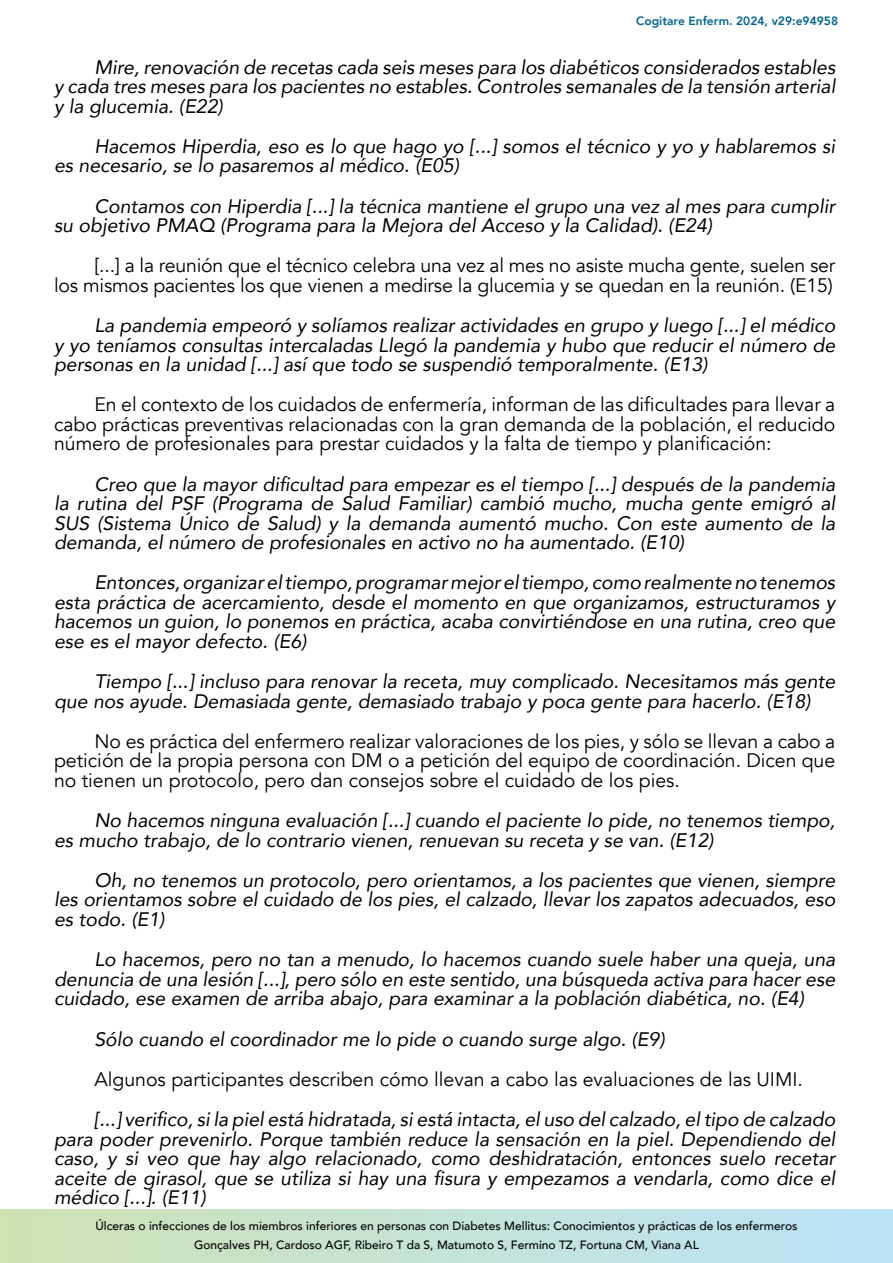
<style>
.page{position:relative;width:893px;height:1263px;background:#fff}
.page>*{position:absolute;margin:0;border:0;box-sizing:border-box;transform-origin:0 0}
.t1{font:italic 19.5px/19.5px "Avenir";color:#000;text-align:justify}
.t2{font:19.5px/19.5px "Avenir";color:#000;text-align:justify}
.t3{font:500 12px/18.6px "Avenir";color:#000;text-align:center}
.t4{font:800 12px "Avenir";color:#00658f}
</style>
<div class="page">
<svg style="left:0;top:1209px;width:893px;height:54px"></svg>
<p class="t4" style="left:636px;top:12px;width:203px">Cogitare Enferm. 2024, v29:e94958</p>
<p class="t1" style="left:54px;top:57px;width:783px;text-indent:40px">Mire, renovación de recetas cada seis meses para los diabéticos considerados estables y cada tres meses para los pacientes no estables. Controles semanales de la tensión arterial y la glucemia. (E22)</p>
<p class="t1" style="left:54px;top:136px;width:783px;text-indent:40px">Hacemos Hiperdia, eso es lo que hago yo [...] somos el técnico y yo y hablaremos si es necesario, se lo pasaremos al médico. (E05)</p>
<p class="t1" style="left:54px;top:196px;width:783px;text-indent:40px">Contamos con Hiperdia [...] la técnica mantiene el grupo una vez al mes para cumplir su objetivo PMAQ (Programa para la Mejora del Acceso y la Calidad). (E24)</p>
<p class="t2" style="left:54px;top:256px;width:783px;text-align:right">[...] a la reunión que el técnico celebra una vez al mes no asiste mucha gente, suelen ser<br>los mismos pacientes los que vienen a medirse la glucemia y se quedan en la reunión. (E15)</p>
<p class="t1" style="left:54px;top:315px;width:783px;text-indent:40px">La pandemia empeoró y solíamos realizar actividades en grupo y luego [...] el médico y yo teníamos consultas intercaladas Llegó la pandemia y hubo que reducir el número de personas en la unidad [...] así que todo se suspendió temporalmente. (E13)</p>
<p class="t2" style="left:54px;top:395px;width:783px;text-indent:40px">En el contexto de los cuidados de enfermería, informan de las dificultades para llevar a cabo prácticas preventivas relacionadas con la gran demanda de la población, el reducido número de profesionales para prestar cuidados y la falta de tiempo y planificación:</p>
<p class="t1" style="left:54px;top:474px;width:783px;text-indent:40px">Creo que la mayor dificultad para empezar es el tiempo [...] después de la pandemia la rutina del PSF (Programa de Salud Familiar) cambió mucho, mucha gente emigró al SUS (Sistema Único de Salud) y la demanda aumentó mucho. Con este aumento de la demanda, el número de profesionales en activo no ha aumentado. (E10)</p>
<p class="t1" style="left:54px;top:573px;width:783px;text-indent:40px">Entonces, organizar el tiempo, programar mejor el tiempo, como realmente no tenemos esta práctica de acercamiento, desde el momento en que organizamos, estructuramos y hacemos un guion, lo ponemos en práctica, acaba convirtiéndose en una rutina, creo que ese es el mayor defecto. (E6)</p>
<p class="t1" style="left:54px;top:671px;width:783px;text-indent:40px">Tiempo [...] incluso para renovar la receta, muy complicado. Necesitamos más gente que nos ayude. Demasiada gente, demasiado trabajo y poca gente para hacerlo. (E18)</p>
<p class="t2" style="left:54px;top:732px;width:783px;text-indent:40px">No es práctica del enfermero realizar valoraciones de los pies, y sólo se llevan a cabo a petición de la propia persona con DM o a petición del equipo de coordinación. Dicen que no tienen un protocolo, pero dan consejos sobre el cuidado de los pies.</p>
<p class="t1" style="left:54px;top:810px;width:783px;text-indent:40px">No hacemos ninguna evaluación [...] cuando el paciente lo pide, no tenemos tiempo, es mucho trabajo, de lo contrario vienen, renuevan su receta y se van. (E12)</p>
<p class="t1" style="left:54px;top:870px;width:783px;text-indent:40px">Oh, no tenemos un protocolo, pero orientamos, a los pacientes que vienen, siempre les orientamos sobre el cuidado de los pies, el calzado, llevar los zapatos adecuados, eso es todo. (E1)</p>
<p class="t1" style="left:54px;top:949px;width:783px;text-indent:40px">Lo hacemos, pero no tan a menudo, lo hacemos cuando suele haber una queja, una denuncia de una lesión [...], pero sólo en este sentido, una búsqueda activa para hacer ese cuidado, ese examen de arriba abajo, para examinar a la población diabética, no. (E4)</p>
<p class="t1" style="left:94px;top:1029px;width:572px">Sólo cuando el coordinador me lo pide o cuando surge algo. (E9)</p>
<p class="t2" style="left:94px;top:1070px;width:710px">Algunos participantes describen cómo llevan a cabo las evaluaciones de las UIMI.</p>
<p class="t1" style="left:54px;top:1109px;width:783px;text-indent:40px">[...] verifico, si la piel está hidratada, si está intacta, el uso del calzado, el tipo de calzado para poder prevenirlo. Porque también reduce la sensación en la piel. Dependiendo del caso, y si veo que hay algo relacionado, como deshidratación, entonces suelo recetar aceite de girasol, que se utiliza si hay una fisura y empezamos a vendarla, como dice el médico [...]. (E11)</p>
<p class="t3" style="left:95px;top:1216px;width:703px">Úlceras o infecciones de los miembros inferiores en personas con Diabetes Mellitus: Conocimientos y prácticas de los enfermeros<br>Gonçalves PH, Cardoso AGF, Ribeiro T da S, Matumoto S, Fermino TZ, Fortuna CM, Viana AL</p>
</div>
